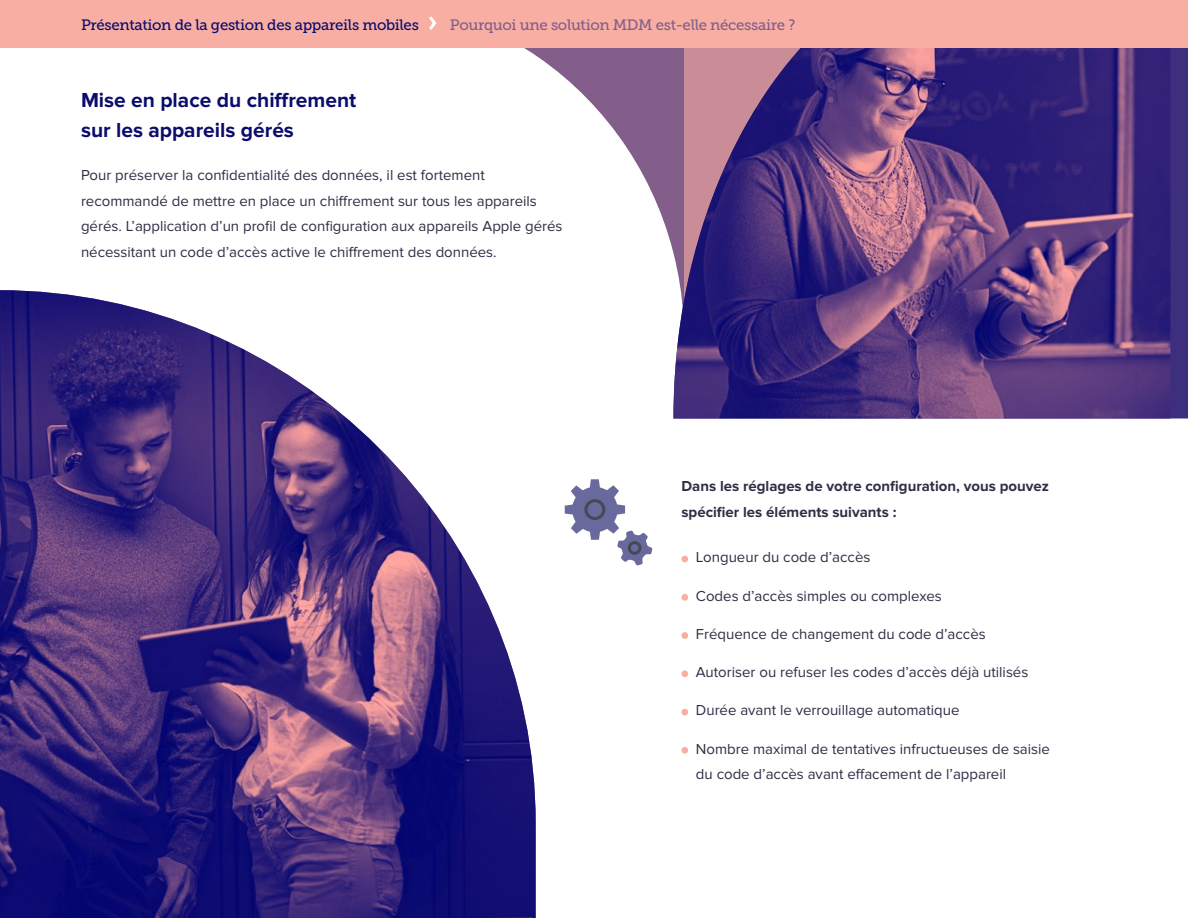
<style>
.page{position:relative;width:1188px;height:918px;background:#fff}
.page>*{position:absolute;margin:0;border:0;box-sizing:border-box;transform-origin:0 0}
.t1{font:700 21px/30px "Proxima Nova";color:#0b0d6d}
.t2{font:15px/25.5px "Proxima Nova";color:#2e2e45}
.t3{font:700 15px/25.5px "Proxima Nova";color:#2e2e45}
.t4{font:15px "Museo Slab 500";letter-spacing:-.02em;color:#0b0d6d}
.t5{font:15px "Museo Slab 500";letter-spacing:-.02em;color:#835e8a}
</style>
<div class="page">
<svg style="left:524px;top:48px;width:149px;height:203px"></svg>
<div style="left:1170px;top:48px;width:18px;height:370px;background:#3d2f7d"></div>
<img style="left:673px;top:48px;width:497px;height:370px">
<div style="left:0;top:0;width:1188px;height:48px;background:#f8aea2"></div>
<svg style="left:429px;top:16px;width:8px;height:14px"></svg>
<div style="left:681px;top:556px;width:7px;height:6px;background:#f8aea2;border-radius:50%"></div>
<div style="left:681px;top:594px;width:7px;height:7px;background:#f8aea2;border-radius:50%"></div>
<div style="left:681px;top:632px;width:7px;height:7px;background:#f8aea2;border-radius:50%"></div>
<div style="left:681px;top:670px;width:7px;height:7px;background:#f8aea2;border-radius:50%"></div>
<div style="left:681px;top:709px;width:7px;height:6px;background:#f8aea2;border-radius:50%"></div>
<div style="left:681px;top:747px;width:7px;height:7px;background:#f8aea2;border-radius:50%"></div>
<img style="left:0;top:290px;width:536px;height:628px">
<svg style="left:565px;top:479px;width:87px;height:86px"></svg>
<div style="left:628px;top:541px;width:13px;height:14px;border:3px solid #444a54;border-radius:50%"></div>
<div style="left:584px;top:499px;width:21px;height:21px;border:3px solid #444a54;border-radius:50%"></div>
<p class="t4" style="left:81px;top:16px;width:339px">Présentation de la gestion des appareils mobiles</p>
<p class="t5" style="left:450px;top:16px;width:347px">Pourquoi une solution MDM est-elle nécessaire ?</p>
<h1 class="t1" style="left:81px;top:86px;width:277px">Mise en place du chiffrement sur les appareils gérés</h1>
<p class="t2" style="left:81px;top:163px;width:483px">Pour préserver la confidentialité des données, il est fortement recommandé de mettre en place un chiffrement sur tous les appareils gérés. L’application d’un profil de configuration aux appareils Apple gérés nécessitant un code d’accès active le chiffrement des données.</p>
<p class="t3" style="left:681px;top:474px;width:369px">Dans les réglages de votre configuration, vous pouvez spécifier les éléments suivants :</p>
<p class="t2" style="left:696px;top:545px;width:176px">Longueur du code d’accès</p>
<p class="t2" style="left:696px;top:583px;width:247px">Codes d’accès simples ou complexes</p>
<p class="t2" style="left:696px;top:621px;width:291px">Fréquence de changement du code d’accès</p>
<p class="t2" style="left:696px;top:660px;width:334px">Autoriser ou refuser les codes d’accès déjà utilisés</p>
<p class="t2" style="left:696px;top:698px;width:265px">Durée avant le verrouillage automatique</p>
<p class="t2" style="left:696px;top:736px;width:356px">Nombre maximal de tentatives infructueuses de saisie du code d’accès avant effacement de l’appareil</p>
</div>
